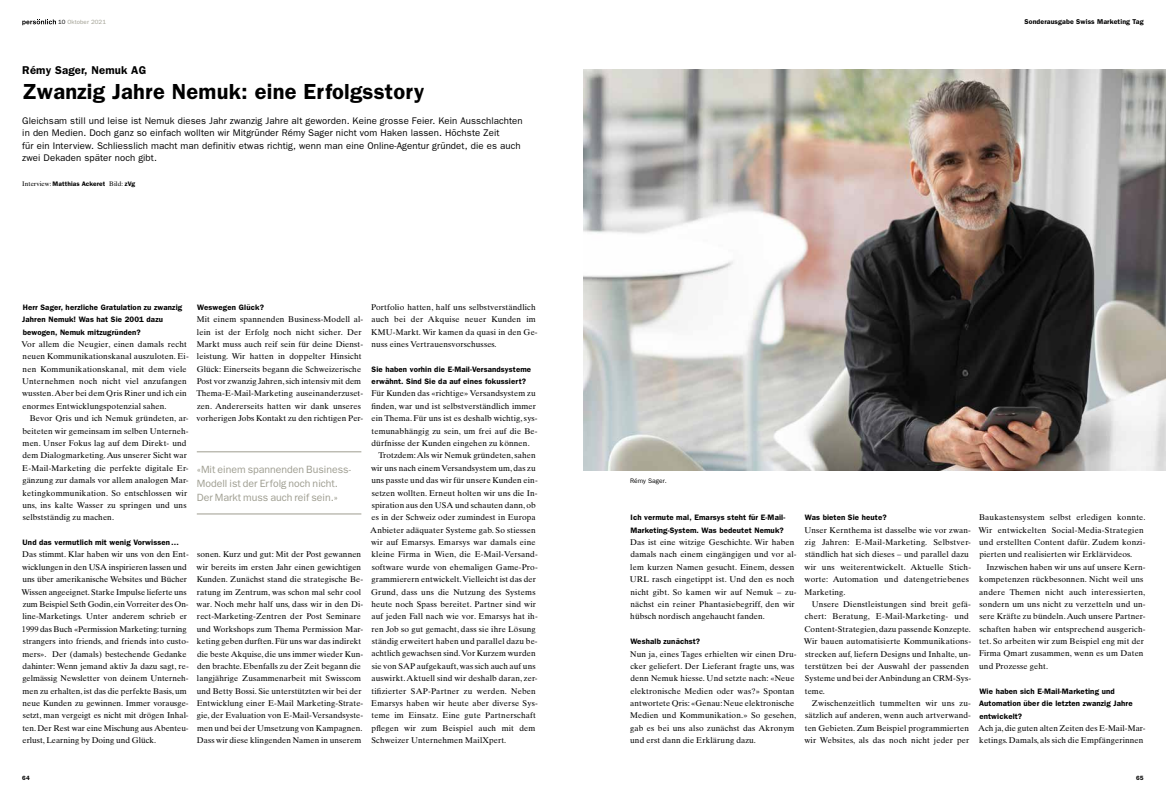
<style>
.page{position:relative;width:1166px;height:794px;background:#fff}
.page>*{position:absolute;margin:0;border:0;box-sizing:border-box;transform-origin:0 0}
.t1{font:600 21.88px "Franklin Gothic";letter-spacing:.01em;color:#000}
.t2{font:600 11.38px "Franklin Gothic";letter-spacing:.015em;color:#000}
.t3{font:10.5px/14px "Franklin Gothic";color:#9e9d90}
.t4{font:9.62px/12.3px "Franklin Gothic";letter-spacing:.01em;color:#000}
.t5{font:8.31px/12.3px "Times Ten";letter-spacing:.015em;color:#000}
.t6{font:600 7.88px/12.3px "Franklin Gothic";letter-spacing:.015em;color:#000}
.t7{font:600 7px "Franklin Gothic";letter-spacing:.015em;color:#000}
.t8{font:600 6.56px "Franklin Gothic";letter-spacing:.015em;color:#000}
.t9{font:6.56px "Franklin Gothic";letter-spacing:.01em;color:#000}
.t10{font:6.12px "Franklin Gothic";letter-spacing:.015em;color:#9e9d90}
.t11{font:600 6.12px "Franklin Gothic";color:#000}
.s1{color:#000}
.s2{font-family:"Times Ten";font-weight:400}
</style>
<div class="page">
<svg style="left:22px;top:19px;width:34px;height:6px"></svg>
<hr style="left:197px;top:451px;width:164px;height:1px;background:#9e9d90">
<hr style="left:197px;top:513px;width:164px;height:1px;background:#9e9d90">
<img style="left:583px;top:69px;width:583px;height:402px">
<p class="t10" style="left:58px;top:19px;width:49px"><span class="s1">10</span> Oktober 2021</p>
<h2 class="t2" style="left:22px;top:63px;width:125px">Rémy Sager, Nemuk AG</h2>
<h1 class="t1" style="left:22px;top:79px;width:403px">Zwanzig Jahre Nemuk: eine Erfolgsstory</h1>
<p class="t4" style="left:22px;top:115px;width:502px">Gleichsam still und leise ist Nemuk dieses Jahr zwanzig Jahre alt geworden. Keine grosse Feier. Kein Ausschlachten in den Medien. Doch ganz so einfach wollten wir Mitgründer Rémy Sager nicht vom Haken lassen. Höchste Zeit<br>für ein Interview. Schliesslich macht man definitiv etwas richtig, wenn man eine Online-Agentur gründet, die es auch zwei Dekaden später noch gibt.</p>
<p class="t8" style="left:22px;top:180px;width:114px"><span class="s2">Interview:</span> Matthias Ackeret <span class="s2">Bild:</span> zVg</p>
<p class="t6" style="left:22px;top:301px;width:161px">Herr Sager, herzliche Gratulation zu zwanzig<br>Jahren Nemuk! Was hat Sie 2001 dazu bewogen, Nemuk mitzugründen?</p>
<p class="t5" style="left:21px;top:338px;width:169px">Vor allem die Neugier, einen damals recht neuen Kommunikationskanal auszuloten. Ei&shy;nen Kommunikationskanal, mit dem viele Unternehmen noch nicht viel anzufangen wussten. Aber bei dem Qris Riner und ich ein enormes Entwicklungspotenzial sahen.</p>
<p class="t5" style="left:22px;top:412px;width:168px;text-indent:7px">Bevor Qris und ich Nemuk gründeten, ar&shy;beiteten wir gemeinsam im selben Unterneh&shy;men. Unser Fokus lag auf dem Direkt- und dem Dialogmarketing. Aus unserer Sicht war E-Mail-Marketing die perfekte digitale Er&shy;gänzung zur damals vor allem analogen Mar&shy;ketingkommunikation. So entschlossen wir uns, ins kalte Wasser zu springen und uns selbstständig zu machen.</p>
<p class="t6" style="left:23px;top:536px;width:158px">Und das vermutlich mit wenig Vorwissen…</p>
<p class="t5" style="left:22px;top:548px;width:169px">Das stimmt. Klar haben wir uns von den Ent&shy;wicklungen in den USA inspirieren lassen und uns über amerikanische Websites und Bücher Wissen angeeignet. Starke Impulse lieferte uns zum Beispiel Seth Godin, ein Vorreiter des On&shy;line-Marketings. Unter anderem schrieb er 1999 das Buch «Permission Marketing: turning strangers into friends, and friends into custo&shy;mers». Der (damals) bestechende Gedanke dahinter: Wenn jemand aktiv Ja dazu sagt, re&shy;gelmässig Newsletter von deinem Unterneh&shy;men zu erhalten, ist das die perfekte Basis, um neue Kunden zu gewinnen. Immer vorausge&shy;setzt, man vergeigt es nicht mit drögen Inhal&shy;ten. Der Rest war eine Mischung aus Abenteu&shy;erlust, Learning by Doing und Glück.</p>
<p class="t5" style="left:371px;top:301px;width:168px">Portfolio hatten, half uns selbstverständlich auch bei der Akquise neuer Kunden im KMU-Markt. Wir kamen da quasi in den Ge&shy;nuss eines Vertrauensvorschusses.</p>
<p class="t6" style="left:372px;top:363px;width:161px">Sie haben vorhin die E-Mail-Versandsysteme erwähnt. Sind Sie da auf eines fokussiert?</p>
<p class="t5" style="left:371px;top:387px;width:166px">Für Kunden das «richtige» Versandsystem zu</p>
<p class="t5" style="left:371px;top:400px;width:166px">finden, war und ist selbstverständlich immer</p>
<p class="t5" style="left:371px;top:412px;width:168px">ein Thema. Für uns ist es deshalb wichtig, sys-</p>
<p class="t5" style="left:371px;top:424px;width:168px">temunabhängig zu sein, um frei auf die Be-</p>
<p class="t5" style="left:371px;top:437px;width:160px">dürfnisse der Kunden eingehen zu können.</p>
<p class="t5" style="left:378px;top:449px;width:159px">Trotzdem: Als wir Nemuk gründeten, sahen</p>
<p class="t5" style="left:371px;top:462px;width:166px">wir uns nach einem Versandsystem um, das zu</p>
<p class="t5" style="left:371px;top:474px;width:168px">uns passte und das wir für unsere Kunden ein-</p>
<p class="t5" style="left:372px;top:486px;width:167px">setzen wollten. Erneut holten wir uns die In-</p>
<p class="t5" style="left:372px;top:499px;width:165px">spiration aus den USA und schauten dann, ob</p>
<p class="t5" style="left:371px;top:511px;width:166px">es in der Schweiz oder zumindest in Europa</p>
<p class="t5" style="left:370px;top:523px;width:167px">Anbieter adäquater Systeme gab. So stiessen</p>
<p class="t5" style="left:371px;top:536px;width:166px">wir auf Emarsys. Emarsys war damals eine</p>
<p class="t5" style="left:371px;top:548px;width:168px">kleine Firma in Wien, die E-Mail-Versand-</p>
<p class="t5" style="left:372px;top:561px;width:168px">software wurde von ehemaligen Game-Pro-</p>
<p class="t5" style="left:371px;top:573px;width:166px">grammierern entwickelt. Vielleicht ist das der</p>
<p class="t5" style="left:371px;top:585px;width:166px">Grund, dass uns die Nutzung des Systems</p>
<p class="t5" style="left:371px;top:598px;width:166px">heute noch Spass bereitet. Partner sind wir</p>
<p class="t5" style="left:371px;top:610px;width:168px">auf jeden Fall nach wie vor. Emarsys hat ih-</p>
<p class="t5" style="left:371px;top:622px;width:166px">ren Job so gut gemacht, dass sie ihre Lösung</p>
<p class="t5" style="left:372px;top:635px;width:167px">ständig erweitert haben und parallel dazu be-</p>
<p class="t5" style="left:371px;top:647px;width:166px">achtlich gewachsen sind. Vor Kurzem wurden</p>
<p class="t5" style="left:372px;top:660px;width:165px">sie von SAP aufgekauft, was sich auch auf uns</p>
<p class="t5" style="left:371px;top:672px;width:168px">auswirkt. Aktuell sind wir deshalb daran, zer-</p>
<p class="t5" style="left:371px;top:684px;width:166px">tifizierter SAP-Partner zu werden. Neben</p>
<p class="t5" style="left:371px;top:697px;width:168px">Emarsys haben wir heute aber diverse Sys-</p>
<p class="t5" style="left:371px;top:709px;width:166px">teme im Einsatz. Eine gute Partnerschaft</p>
<p class="t5" style="left:371px;top:721px;width:166px">pflegen wir zum Beispiel auch mit dem</p>
<p class="t5" style="left:371px;top:734px;width:136px">Schweizer Unternehmen MailXpert.</p>
<p class="t6" style="left:197px;top:301px;width:69px">Weswegen Glück?</p>
<p class="t5" style="left:196px;top:313px;width:168px">Mit einem spannenden Business-Modell al&shy;lein ist der Erfolg noch nicht sicher. Der Markt muss auch reif sein für deine Dienst&shy;leistung. Wir hatten in doppelter Hinsicht Glück: Einerseits begann die Schweizerische Post vor zwanzig Jahren, sich intensiv mit dem Thema-E-Mail-Marketing auseinanderzuset&shy;zen. Andererseits hatten wir dank unseres vorherigen Jobs Kontakt zu den richtigen Per-</p>
<p class="t3" style="left:197px;top:462px;width:156px">«Mit einem spannenden Business-<br>Modell ist der Erfolg noch nicht.<br>Der Markt muss auch reif sein.»</p>
<p class="t5" style="left:197px;top:548px;width:168px">sonen. Kurz und gut: Mit der Post gewannen wir bereits im ersten Jahr einen gewichtigen Kunden. Zunächst stand die strategische Be&shy;ratung im Zentrum, was schon mal sehr cool war. Noch mehr half uns, dass wir in den Di&shy;rect-Marketing-Zentren der Post Seminare und Workshops zum Thema Permission Mar&shy;keting geben durften. Für uns war das indirekt die beste Akquise, die uns immer wieder Kun&shy;den brachte. Ebenfalls zu der Zeit begann die langjährige Zusammenarbeit mit Swisscom und Betty Bossi. Sie unterstützten wir bei der Entwicklung einer E-Mail Marketing-Strate&shy;gie, der Evaluation von E-Mail-Versandsyste&shy;men und bei der Umsetzung von Kampagnen.<br>Dass wir diese klingenden Namen in unserem</p>
<p class="t9" style="left:630px;top:477px;width:38px">Rémy Sager.</p>
<p class="t7" style="left:1024px;top:17px;width:121px">Sonderausgabe Swiss Marketing Tag</p>
<p class="t5" style="left:978px;top:511px;width:169px">Baukastensystem selbst erledigen konnte.<br>Wir entwickelten Social-Media-Strategien und erstellten Content dafür. Zudem konzi&shy;pierten und realisierten wir Erklärvideos.</p>
<p class="t5" style="left:979px;top:561px;width:168px;text-indent:7px">Inzwischen haben wir uns auf unsere Kern&shy;kompetenzen rückbesonnen. Nicht weil uns andere Themen nicht auch interessierten, sondern um uns nicht zu verzetteln und un&shy;sere Kräfte zu bündeln. Auch unsere Partner&shy;schaften haben wir entsprechend ausgerich&shy;tet. So arbeiten wir zum Beispiel eng mit der Firma Qmart zusammen, wenn es um Daten und Prozesse geht.</p>
<p class="t6" style="left:979px;top:685px;width:155px">Wie haben sich E-Mail-Marketing und<br>Automation über die letzten zwanzig Jahre entwickelt?</p>
<p class="t5" style="left:978px;top:722px;width:169px">Ach ja, die guten alten Zeiten des E-Mail-Mar&shy;ketings. Damals, als sich die Empfängerinnen</p>
<p class="t6" style="left:630px;top:511px;width:156px">Ich vermute mal, Emarsys steht für E-Mail-<br>Marketing-System. Was bedeutet Nemuk?</p>
<p class="t5" style="left:630px;top:536px;width:168px">Das ist eine witzige Geschichte. Wir haben damals nach einem eingängigen und vor al&shy;lem kurzen Namen gesucht. Einem, dessen URL rasch eingetippt ist. Und den es noch nicht gibt. So kamen wir auf Nemuk – zu&shy;nächst ein reiner Phantasiebegriff, den wir hübsch nordisch angehaucht fanden.</p>
<p class="t6" style="left:630px;top:635px;width:71px">Weshalb zunächst?</p>
<p class="t5" style="left:630px;top:647px;width:168px">Nun ja, eines Tages erhielten wir einen Dru&shy;cker geliefert. Der Lieferant fragte uns, was denn Nemuk hiesse. Und setzte nach: «Neue elektronische Medien oder was?» Spontan antwortete Qris: «Genau: Neue elektronische Medien und Kommunikation.» So gesehen, gab es bei uns also zunächst das Akronym und erst dann die Erklärung dazu.</p>
<p class="t6" style="left:805px;top:511px;width:83px">Was bieten Sie heute?</p>
<p class="t5" style="left:804px;top:523px;width:168px">Unser Kernthema ist dasselbe wie vor zwan&shy;zig Jahren: E-Mail-Marketing. Selbstver&shy;ständlich hat sich dieses – und parallel dazu wir uns weiterentwickelt. Aktuelle Stich&shy;worte: Automation und datengetriebenes Marketing.</p>
<p class="t5" style="left:804px;top:598px;width:169px;text-indent:8px">Unsere Dienstleistungen sind breit gefä&shy;chert: Beratung, E-Mail-Marketing- und Content-Strategien, dazu passende Konzepte.<br>Wir bauen automatisierte Kommunikations&shy;strecken auf, liefern Designs und Inhalte, un&shy;terstützen bei der Auswahl der passenden Systeme und bei der Anbindung an CRM-Sys&shy;teme.</p>
<p class="t5" style="left:804px;top:697px;width:168px;text-indent:7px">Zwischenzeitlich tummelten wir uns zu&shy;sätzlich auf anderen, wenn auch artverwand&shy;ten Gebieten. Zum Beispiel programmierten wir Websites, als das noch nicht jeder per</p>
<p class="t11" style="left:22px;top:774px;width:9px">64</p>
<p class="t11" style="left:1136px;top:774px;width:9px">65</p>
</div>
